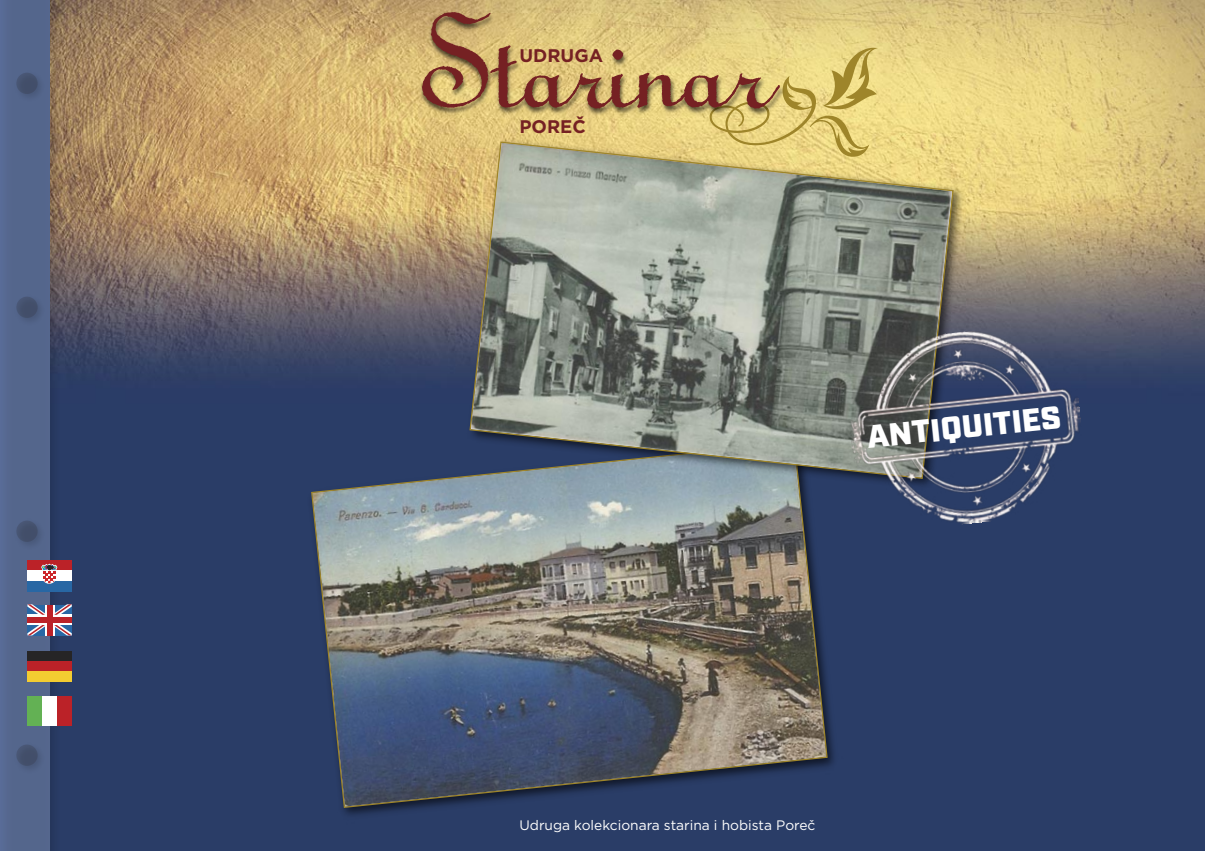
<style>
.page{position:relative;width:1205px;height:851px;background:#fff}
.page>*{position:absolute;margin:0;border:0;box-sizing:border-box;transform-origin:0 0}
.t1{font:97.25px "Annabel Antique Script";color:#752123}
.t2{font:900 31.88px "Industry";color:#fff}
.t3{font:700 18.25px "Gotham Bold CE";color:#752123}
.t4{font:13.75px "Gotham";color:#fff}
</style>
<div class="page">
<img style="left:65px;top:0;width:1140px;height:850px">
<div style="left:304px;top:435px;width:541px;height:389px;background:#2a3d67"></div>
<img style="left:310px;top:441px;width:518px;height:367px">
<img style="left:463px;top:134px;width:508px;height:362px">
<svg style="left:469px;top:141px;width:485px;height:338px;background:#8b9086"></svg>
<svg style="left:833px;top:48px;width:45px;height:109px;background:#d6c16b"></svg>
<img style="left:371px;top:0;width:462px;height:201px">
<img style="left:49px;top:0;width:16px;height:850px">
<div style="left:0;top:0;width:49px;height:850px;background:#54668c"></div>
<img style="left:22px;top:67px;width:28px;height:39px">
<div style="left:16px;top:73px;width:22px;height:21px;background:#434f6a;border-radius:50%"></div>
<img style="left:22px;top:291px;width:28px;height:39px">
<div style="left:16px;top:296px;width:22px;height:22px;background:#272526;border-radius:50%;opacity:.2"></div>
<img style="left:23px;top:515px;width:27px;height:39px">
<div style="left:16px;top:520px;width:22px;height:22px;background:#272526;border-radius:50%;opacity:.2"></div>
<img style="left:18px;top:739px;width:32px;height:39px">
<div style="left:16px;top:744px;width:22px;height:21px;background:#43506b;border-radius:50%"></div>
<div style="left:42px;top:695px;width:15px;height:30px;background:#fff"></div>
<div style="left:27px;top:695px;width:15px;height:30px;background:#63b154"></div>
<div style="left:57px;top:695px;width:14px;height:30px;background:#bb2228"></div>
<div style="left:27px;top:650px;width:44px;height:11px;background:#262526"></div>
<div style="left:27px;top:661px;width:44px;height:10px;background:#bb2228"></div>
<div style="left:27px;top:671px;width:44px;height:10px;background:#f3cc31"></div>
<svg style="left:27px;top:614px;width:45px;height:11px"></svg>
<div style="left:45px;top:604px;width:9px;height:31px;background:#fff"></div>
<div style="left:47px;top:604px;width:6px;height:31px;background:#bb2228"></div>
<div style="left:27px;top:616px;width:45px;height:6px;background:#bb2228"></div>
<svg style="left:27px;top:625px;width:18px;height:10px"></svg>
<svg style="left:54px;top:625px;width:18px;height:10px"></svg>
<svg style="left:27px;top:604px;width:18px;height:10px"></svg>
<svg style="left:54px;top:604px;width:18px;height:10px"></svg>
<div style="left:27px;top:560px;width:44px;height:10px;background:#bb2228"></div>
<div style="left:27px;top:570px;width:44px;height:11px;background:#fff"></div>
<div style="left:27px;top:581px;width:44px;height:10px;background:#2867a4"></div>
<svg style="left:42px;top:564px;width:15px;height:19px"></svg>
<img style="left:841px;top:321px;width:247px;height:213px">
<p class="t1" style="left:422px;top:12px;width:350px">Starinar</p>
<p class="t3" style="left:519px;top:49px;width:85px">UDRUGA</p>
<p class="t3" style="left:519px;top:120px;width:68px">POREČ</p>
<p class="t2" style="left:866px;top:426px;width:196px;rotate:-6deg">ANTIQUITIES</p>
<p class="t4" style="left:519px;top:819px;width:297px">Udruga kolekcionara starina i hobista Poreč</p>
</div>
